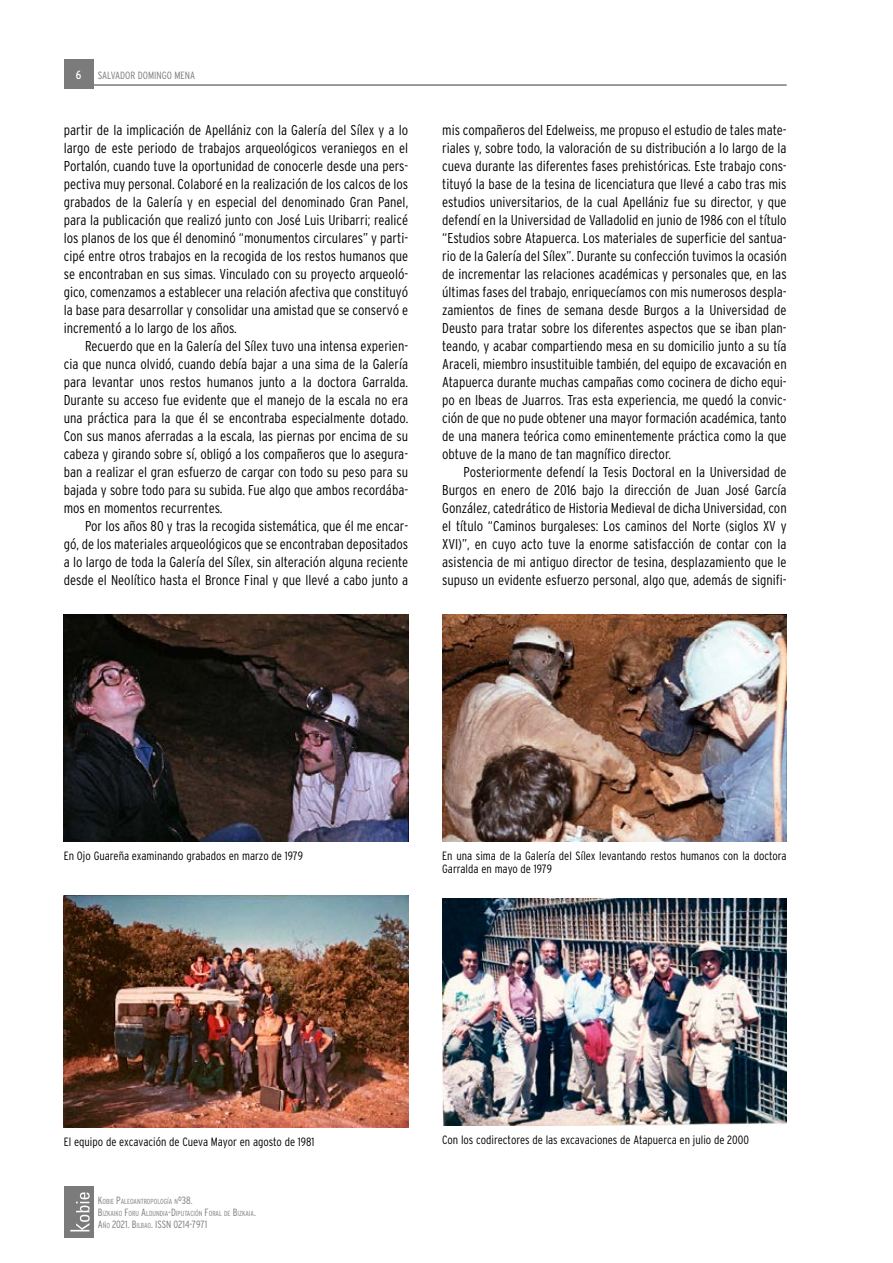
<style>
.page{position:relative;width:893px;height:1263px;background:#fff}
.page>*{position:absolute;margin:0;border:0;box-sizing:border-box;transform-origin:0 0}
.t1{font:300 14.25px/18px "Interstate Condensed";color:#000;text-align:justify}
.t2{font:300 12px/13.5px "Interstate Condensed";color:#000}
.t3{font:12px "Interstate Condensed";color:#fff}
.t4{font:300 10.5px "Interstate Condensed";letter-spacing:-.01em;color:#7c7b7b}
.t5{font:300 10.5px "Interstate Condensed";color:#7c7b7b}
.t6{font:300 7.35px/12px "Interstate Condensed";color:#7c7b7b}
.s1{font-size:10.5px}
.s2{font-size:7.35px}
</style>
<div class="page">
<div style="left:64px;top:60px;width:30px;height:29px;background:#7c7b7b"></div>
<div style="left:64px;top:1186px;width:30px;height:51px;background:#7c7b7b"></div>
<svg style="left:70px;top:1192px;width:20px;height:39px"></svg>
<hr style="left:94px;top:84px;width:693px;height:2px;background:#7c7b7b">
<img style="left:442px;top:614px;width:345px;height:227px">
<img style="left:64px;top:896px;width:344px;height:232px">
<img style="left:442px;top:898px;width:345px;height:227px">
<img style="left:64px;top:614px;width:344px;height:227px">
<p class="t3" style="left:76px;top:68px;width:7px">6</p>
<p class="t5" style="left:98px;top:69px;width:99px">SALVADOR DOMINGO MENA</p>
<p class="t1" style="left:64px;top:121px;width:346px">partir de la implicación de Apellániz con la Galería del Sílex y a lo largo de este periodo de trabajos arqueológicos veraniegos en el Portalón, cuando tuve la oportunidad de conocerle desde una pers&shy;pectiva muy personal. Colaboré en la realización de los calcos de los grabados de la Galería y en especial del denominado Gran Panel, para la publicación que realizó junto con José Luis Uribarri; realicé los planos de los que él denominó “monumentos circulares” y parti&shy;cipé entre otros trabajos en la recogida de los restos humanos que se encontraban en sus simas. Vinculado con su proyecto arqueoló&shy;gico, comenzamos a establecer una relación afectiva que constituyó la base para desarrollar y consolidar una amistad que se conservó e incrementó a lo largo de los años.</p>
<p class="t1" style="left:64px;top:337px;width:346px;text-indent:21px">Recuerdo que en la Galería del Sílex tuvo una intensa experien&shy;cia que nunca olvidó, cuando debía bajar a una sima de la Galería para levantar unos restos humanos junto a la doctora Garralda.<br>Durante su acceso fue evidente que el manejo de la escala no era una práctica para la que él se encontraba especialmente dotado.<br>Con sus manos aferradas a la escala, las piernas por encima de su cabeza y girando sobre sí, obligó a los compañeros que lo asegura&shy;ban a realizar el gran esfuerzo de cargar con todo su peso para su bajada y sobre todo para su subida. Fue algo que ambos recordába&shy;mos en momentos recurrentes.</p>
<p class="t1" style="left:64px;top:517px;width:346px;text-indent:21px">Por los años 80 y tras la recogida sistemática, que él me encar&shy;gó, de los materiales arqueológicos que se encontraban depositados a lo largo de toda la Galería del Sílex, sin alteración alguna reciente desde el Neolítico hasta el Bronce Final y que llevé a cabo junto a</p>
<p class="t1" style="left:442px;top:121px;width:346px">mis compañeros del Edelweiss, me propuso el estudio de tales mate&shy;riales y, sobre todo, la valoración de su distribución a lo largo de la cueva durante las diferentes fases prehistóricas. Este trabajo cons&shy;tituyó la base de la tesina de licenciatura que llevé a cabo tras mis estudios universitarios, de la cual Apellániz fue su director, y que defendí en la Universidad de Valladolid en junio de 1986 con el título “Estudios sobre Atapuerca. Los materiales de superficie del santua&shy;rio de la Galería del Sílex”. Durante su confección tuvimos la ocasión de incrementar las relaciones académicas y personales que, en las últimas fases del trabajo, enriquecíamos con mis numerosos despla&shy;zamientos de fines de semana desde Burgos a la Universidad de Deusto para tratar sobre los diferentes aspectos que se iban plan&shy;teando, y acabar compartiendo mesa en su domicilio junto a su tía Araceli, miembro insustituible también, del equipo de excavación en Atapuerca durante muchas campañas como cocinera de dicho equi&shy;po en Ibeas de Juarros. Tras esta experiencia, me quedó la convic&shy;ción de que no pude obtener una mayor formación académica, tanto de una manera teórica como eminentemente práctica como la que obtuve de la mano de tan magnífico director.</p>
<p class="t1" style="left:442px;top:463px;width:346px;text-indent:21px">Posteriormente defendí la Tesis Doctoral en la Universidad de Burgos en enero de 2016 bajo la dirección de Juan José García González, catedrático de Historia Medieval de dicha Universidad, con el título “Caminos burgaleses: Los caminos del Norte (siglos XV y XVI)”, en cuyo acto tuve la enorme satisfacción de contar con la asistencia de mi antiguo director de tesina, desplazamiento que le supuso un evidente esfuerzo personal, algo que, además de signifi-</p>
<p class="t2" style="left:64px;top:848px;width:241px">En Ojo Guareña examinando grabados en marzo de 1979</p>
<p class="t2" style="left:442px;top:848px;width:346px">En una sima de la Galería del Sílex levantando restos humanos con la doctora<br>Garralda en mayo de 1979</p>
<p class="t2" style="left:64px;top:1135px;width:252px">El equipo de excavación de Cueva Mayor en agosto de 1981</p>
<p class="t2" style="left:442px;top:1132px;width:308px">Con los codirectores de las excavaciones de Atapuerca en julio de 2000</p>
<p class="t6" style="left:98px;top:1196px;width:160px"><span class="s1">K</span>OBIE <span class="s1">P</span>ALEOANTROPOLOGÍA N<span class="s1">º38.<br>B</span>IZKAIKO <span class="s1">F</span>ORU <span class="s1">A</span>LDUNDIA<span class="s1">-D</span>IPUTACIÓN <span class="s1">F</span>ORAL DE <span class="s1">B</span>IZKAIA<span class="s1">.</span></p>
<p class="t4" style="left:98px;top:1219px;width:111px">A<span class="s2">ÑO</span> 2021. B <span class="s2">ILBAO</span>. ISSN 0214-7971</p>
</div>
